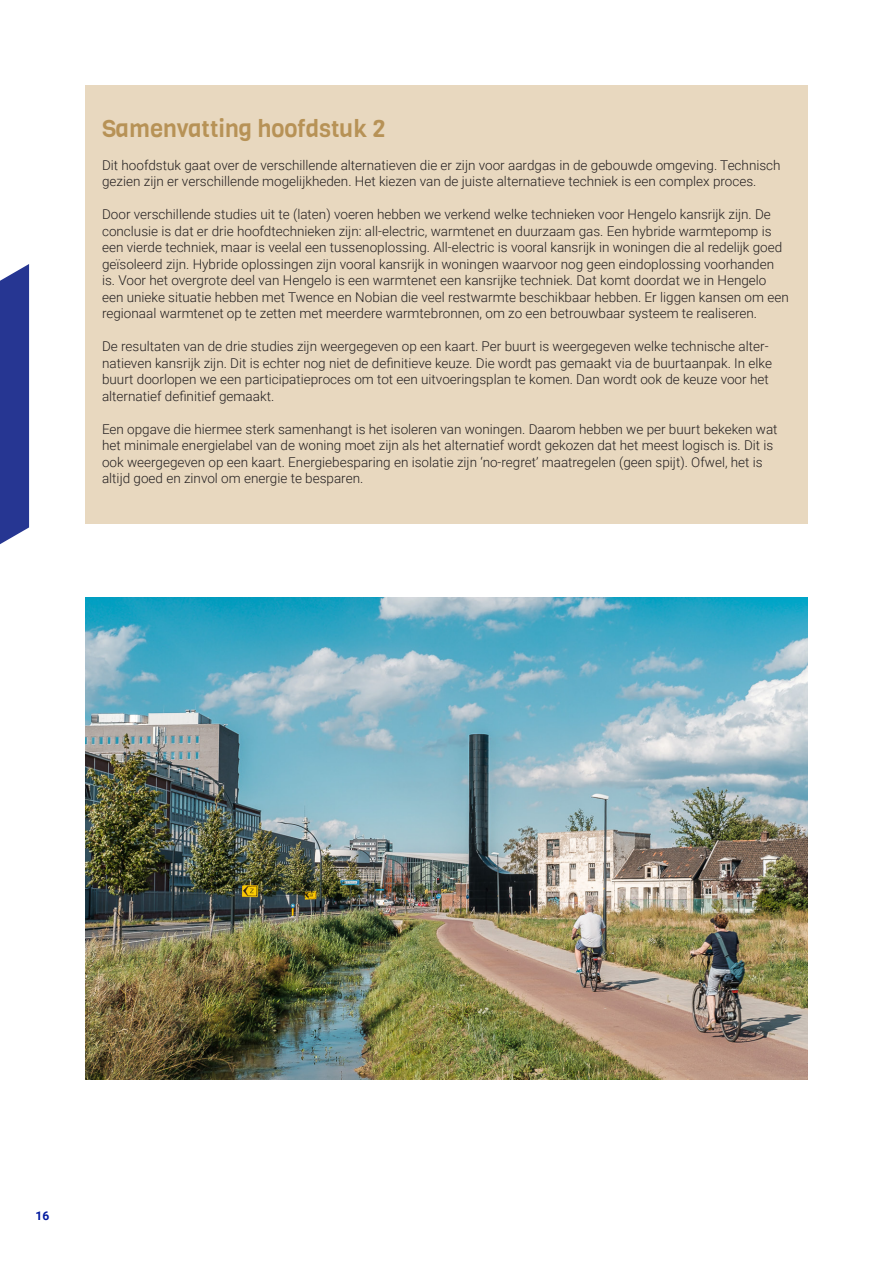
<style>
.page{position:relative;width:893px;height:1263px;background:#fff}
.page>*{position:absolute;margin:0;border:0;box-sizing:border-box;transform-origin:0 0}
.t1{font:24px "Viga";color:#b79256}
.t2{font:300 13.5px/16.5px "Roboto";color:#231f20}
.t3{font:700 12px "Roboto";color:#00199f}
</style>
<div class="page">
<div style="left:0;top:264px;width:29px;height:281px;background:#263692"></div>
<div style="left:85px;top:85px;width:723px;height:438px;background:#e8d8bf"></div>
<img style="left:85px;top:598px;width:723px;height:482px">
<h1 class="t1" style="left:102px;top:112px;width:285px">Samenvatting hoofdstuk 2</h1>
<p class="t2" style="left:102px;top:156px;width:680px">Dit hoofdstuk gaat over de verschillende alternatieven die er zijn voor aardgas in de gebouwde omgeving. Technisch gezien zijn er verschillende mogelijkheden. Het kiezen van de juiste alternatieve techniek is een complex proces.</p>
<p class="t2" style="left:102px;top:205px;width:688px">Door verschillende studies uit te (laten) voeren hebben we verkend welke technieken voor Hengelo kansrijk zijn. De conclusie is dat er drie hoofdtechnieken zijn: all-electric, warmtenet en duurzaam gas. Een hybride warmtepomp is een vierde techniek, maar is veelal een tussenoplossing. All-electric is vooral kansrijk in woningen die al redelijk goed geïsoleerd zijn. Hybride oplossingen zijn vooral kansrijk in woningen waarvoor nog geen eindoplossing voorhanden is. Voor het overgrote deel van Hengelo is een warmtenet een kansrijke techniek. Dat komt doordat we in Hengelo een unieke situatie hebben met Twence en Nobian die veel restwarmte beschikbaar hebben. Er liggen kansen om een regionaal warmtenet op te zetten met meerdere warmtebronnen, om zo een betrouwbaar systeem te realiseren.</p>
<p class="t2" style="left:102px;top:337px;width:671px">De resultaten van de drie studies zijn weergegeven op een kaart. Per buurt is weergegeven welke technische alter&shy;natieven kansrijk zijn. Dit is echter nog niet de definitieve keuze. Die wordt pas gemaakt via de buurtaanpak. In elke buurt doorlopen we een participatieproces om tot een uitvoeringsplan te komen. Dan wordt ook de keuze voor het alternatief definitief gemaakt.</p>
<p class="t2" style="left:102px;top:420px;width:677px">Een opgave die hiermee sterk samenhangt is het isoleren van woningen. Daarom hebben we per buurt bekeken wat het minimale energielabel van de woning moet zijn als het alternatief wordt gekozen dat het meest logisch is. Dit is ook weergegeven op een kaart. Energiebesparing en isolatie zijn ‘no-regret’ maatregelen (geen spijt). Ofwel, het is altijd goed en zinvol om energie te besparen.</p>
<p class="t3" style="left:36px;top:1207px;width:15px">16</p>
</div>
